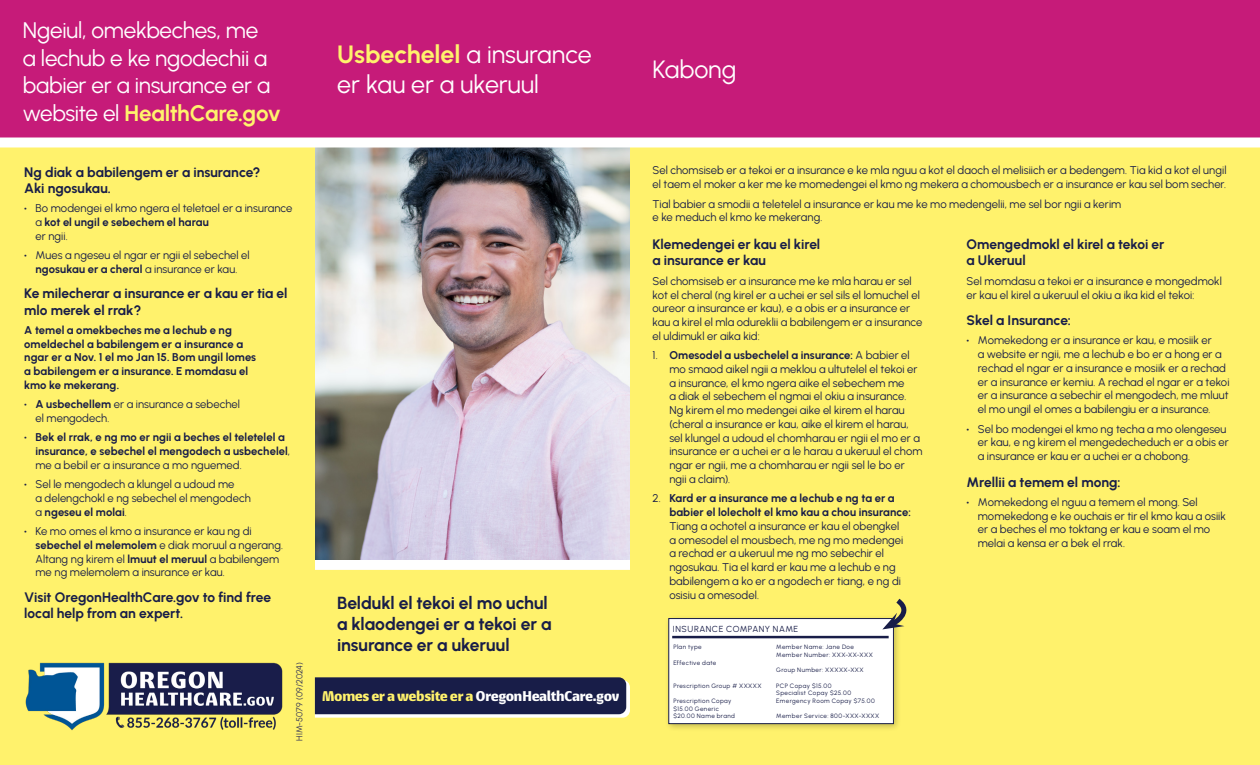
<style>
.page{position:relative;width:1260px;height:765px;background:#fff26c}
.page>*{position:absolute;margin:0;border:0;box-sizing:border-box;transform-origin:0 0}
.t1{font:25px/30px "Urbanist";color:#fff}
.t2{font:22.5px/27.5px "Urbanist";letter-spacing:-.01em;color:#fff}
.t3{font:17.5px/21.2px "Urbanist";letter-spacing:-.005em;color:#181d48}
.t4{font:900 14.62px "Basel Neue";letter-spacing:-.04em;color:#fff;scale:.9 1}
.t5{font:13.75px/16.2px "Urbanist";color:#181d48}
.t6{font:11.25px/13.8px "Urbanist";letter-spacing:.005em;color:#181d48}
.t7{font:8.75px "Urbanist";letter-spacing:.06em;color:#181d48}
.t8{font:8.75px "Urbanist";letter-spacing:.015em;color:#333458}
.t9{font:6.25px/7.5px "Urbanist";letter-spacing:.065em;color:#181d48}
.s1{color:#fff26c}
</style>
<div class="page">
<div style="left:0;top:0;width:1260px;height:138px;background:#c61b79"></div>
<div style="left:315px;top:560px;width:315px;height:10px;background:#fff"></div>
<img style="left:315px;top:148px;width:315px;height:412px">
<div style="left:664px;top:614px;width:238px;height:118px;background:#000;opacity:.25"></div>
<div style="left:669px;top:618px;width:225px;height:106px;background:#fff;border:1px solid #181d48"></div>
<hr style="left:672px;top:636px;width:217px;height:2px;background:#181d48">
<svg style="left:882px;top:598px;width:25px;height:31px"></svg>
<div style="left:0;top:138px;width:1260px;height:10px;background:#fff"></div>
<img style="left:25px;top:662px;width:258px;height:68px">
<svg style="left:315px;top:677px;width:315px;height:41px;background:#313559"></svg>
<h2 class="t2" style="left:23px;top:16px;width:259px">Ngeiul, omekbeches, me<br>a lechub e ke ngodechii a babier er a insurance er a website el <span class="s1">HealthCare.gov</span></h2>
<p class="t5" style="left:24px;top:163px;width:238px">Ng diak a babilengem er a insurance?<br>Aki ngosukau.</p>
<p class="t6" style="left:35px;top:201px;width:259px;text-indent:-11px">• Bo modengei el kmo ngera el teletael er a insurance a kot el ungil e sebechem el harau<br>er ngii.</p>
<p class="t6" style="left:24px;top:248px;width:227px;text-align:center">• Mues a ngeseu el ngar er ngii el sebechel el ngosukau er a cheral a insurance er kau.</p>
<p class="t5" style="left:24px;top:285px;width:265px">Ke milecherar a insurance er a kau er tia el mlo merek el rrak?</p>
<p class="t6" style="left:24px;top:323px;width:233px">A temel a omekbeches me a lechub e ng omeldechel a babilengem er a insurance a ngar er a Nov. 1 el mo Jan 15. Bom ungil lomes a babilengem er a insurance. E momdasu el kmo ke mekerang.</p>
<p class="t6" style="left:35px;top:397px;width:206px;text-indent:-11px">• A usbechellem er a insurance a sebechel el mengodech.</p>
<p class="t6" style="left:35px;top:430px;width:256px;text-indent:-11px">• Bek el rrak, e ng mo er ngii a beches el teletelel a insurance, e sebechel el mengodech a usbechelel, me a bebil er a insurance a mo nguemed.</p>
<p class="t6" style="left:35px;top:477px;width:217px;text-indent:-11px">• Sel le mengodech a klungel a udoud me<br>a delengchokl e ng sebechel el mengodech a ngeseu el molai.</p>
<p class="t6" style="left:35px;top:524px;width:249px;text-indent:-11px">• Ke mo omes el kmo a insurance er kau ng di sebechel el melemolem e diak moruul a ngerang.<br>Altang ng kirem el lmuut el meruul a babilengem me ng melemolem a insurance er kau.</p>
<p class="t5" style="left:24px;top:588px;width:248px">Visit OregonHealthCare.gov to find free local help from an expert.</p>
<p class="t8" style="left:294px;top:741px;width:81px;rotate:-90deg">HIM-5079 (09/2024)</p>
<h1 class="t1" style="left:337px;top:38px;width:256px"><span class="s1">Usbechelel</span> a insurance er kau er a ukeruul</h1>
<h3 class="t3" style="left:337px;top:592px;width:216px">Beldukl el tekoi el mo uchul a klaodengei er a tekoi er a insurance er a ukeruul</h3>
<p class="t4" style="left:322px;top:687px;width:332px"><span class="s1">Momes er a website er a</span> OregonHealthCare.gov</p>
<h1 class="t1" style="left:652px;top:53px;width:85px">Kabong</h1>
<p class="t6" style="left:652px;top:163px;width:575px">Sel chomsiseb er a tekoi er a insurance e ke mla nguu a kot el daoch el melisiich er a bedengem. Tia kid a kot el ungil el taem el moker a ker me ke momedengei el kmo ng mekera a chomousbech er a insurance er kau sel bom secher.</p>
<p class="t6" style="left:652px;top:196px;width:470px">Tial babier a smodii a teletelel a insurance er kau me ke mo medengelii, me sel bor ngii a kerim e ke meduch el kmo ke mekerang.</p>
<p class="t5" style="left:652px;top:236px;width:169px">Klemedengei er kau el kirel a insurance er kau</p>
<p class="t6" style="left:652px;top:274px;width:271px">Sel chomsiseb er a insurance me ke mla harau er sel kot el cheral (ng kirel er a uchei er sel sils el lomuchel el oureor a insurance er kau), e a obis er a insurance er kau a kirel el mla odureklii a babilengem er a insurance el uldimukl er aika kid:</p>
<p class="t6" style="left:669px;top:348px;width:255px;text-indent:-17px">1. Omesodel a usbechelel a insurance: A babier el mo smaod aikel ngii a meklou a ultutelel el tekoi er a insurance, el kmo ngera aike el sebechem me<br>a diak el sebechem el ngmai el okiu a insurance.<br>Ng kirem el mo medengei aike el kirem el harau (cheral a insurance er kau, aike el kirem el harau, sel klungel a udoud el chomharau er ngii el mo er a insurance er a uchei er a le harau a ukeruul el chom ngar er ngii, me a chomharau er ngii sel le bo er ngii a claim).</p>
<p class="t6" style="left:669px;top:491px;width:243px;text-indent:-17px">2. Kard er a insurance me a lechub e ng ta er a babier el lolecholt el kmo kau a chou insurance:<br>Tiang a ochotel a insurance er kau el obengkel<br>a omesodel el mousbech, me ng mo medengei a rechad er a ukeruul me ng mo sebechir el ngosukau. Tia el kard er kau me a lechub e ng babilengem a ko er a ngodech er tiang, e ng di osisiu a omesodel.</p>
<p class="t7" style="left:673px;top:623px;width:127px">INSURANCE COMPANY NAME</p>
<p class="t9" style="left:673px;top:643px;width:30px">Plan type</p>
<p class="t9" style="left:673px;top:659px;width:44px">Effective date</p>
<p class="t9" style="left:673px;top:682px;width:90px">Prescription Group # XXXXX</p>
<p class="t9" style="left:673px;top:697px;width:63px">Prescription Copay $15.00 Generic $20.00 Name brand</p>
<p class="t9" style="left:776px;top:643px;width:98px">Member Name: Jane Doe<br>Member Number: XXX-XX-XXX</p>
<p class="t9" style="left:776px;top:666px;width:89px">Group Number: XXXXX-XXX</p>
<p class="t9" style="left:776px;top:682px;width:100px">PCP Copay $15.00<br>Specialist Copay $25.00<br>Emergency Room Copay $75.00</p>
<p class="t9" style="left:776px;top:712px;width:105px">Member Service: 800-XXX-XXXX</p>
<p class="t5" style="left:967px;top:236px;width:199px">Omengedmokl el kirel a tekoi er a Ukeruul</p>
<p class="t6" style="left:967px;top:274px;width:257px">Sel momdasu a tekoi er a insurance e mongedmokl er kau el kirel a ukeruul el okiu a ika kid el tekoi:</p>
<p class="t5" style="left:967px;top:312px;width:106px">Skel a Insurance:</p>
<p class="t6" style="left:978px;top:333px;width:253px;text-indent:-11px">• Momekedong er a insurance er kau, e mosiik er<br>a website er ngii, me a lechub e bo er a hong er a rechad el ngar er a insurance e mosiik er a rechad er a insurance er kemiu. A rechad el ngar er a tekoi er a insurance a sebechir el mengodech, me mluut el mo ungil el omes a babilengiu er a insurance.</p>
<p class="t6" style="left:978px;top:421px;width:252px;text-indent:-11px">• Sel bo modengei el kmo ng techa a mo olengeseu er kau, e ng kirem el mengedecheduch er a obis er a insurance er kau er a uchei er a chobong.</p>
<p class="t5" style="left:967px;top:473px;width:156px">Mrellii a temem el mong:</p>
<p class="t6" style="left:978px;top:495px;width:250px;text-indent:-11px">• Momekedong el nguu a temem el mong. Sel momekedong e ke ouchais er tir el kmo kau a osiik er a beches el mo toktang er kau e soam el mo melai a kensa er a bek el rrak.</p>
</div>
